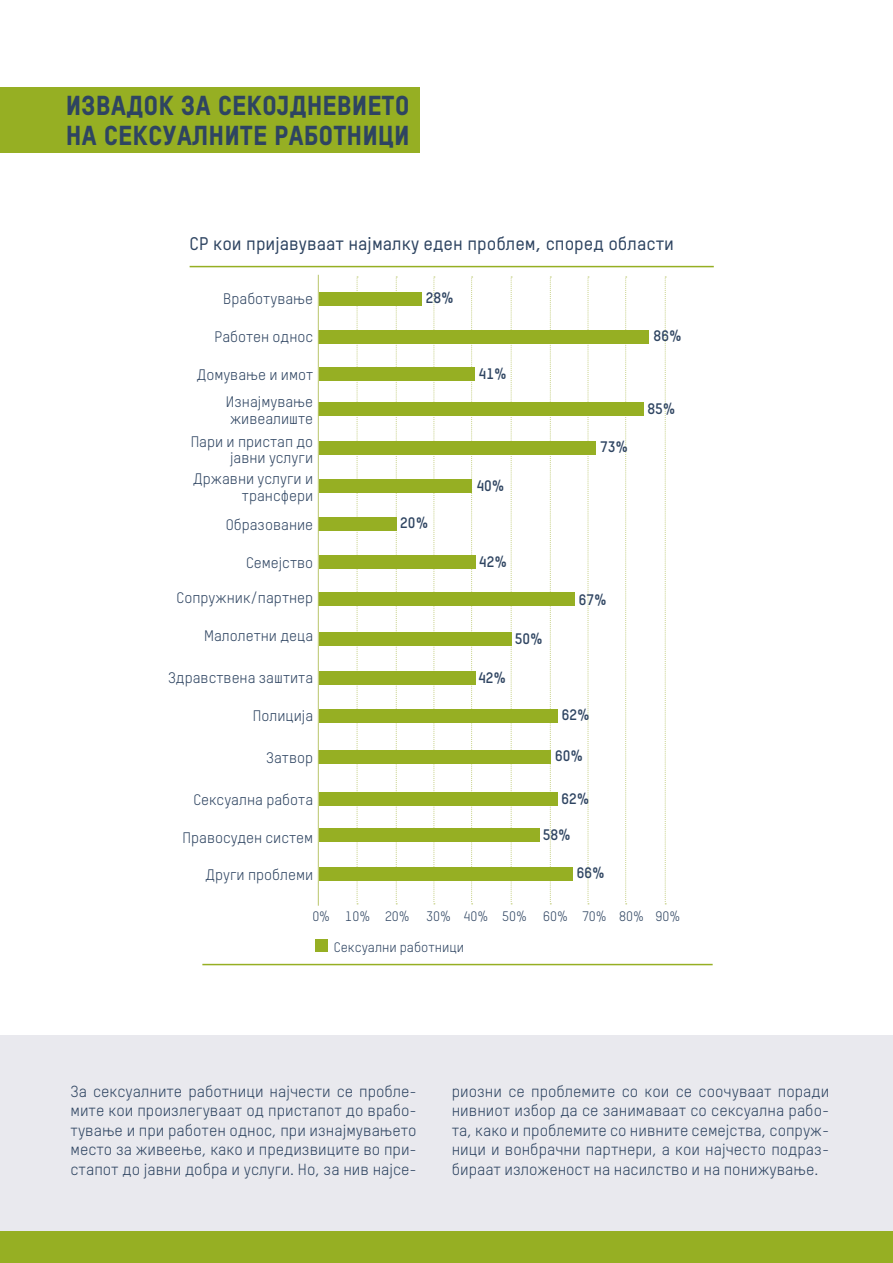
<style>
.page{position:relative;width:893px;height:1263px;background:#fff}
.page>*{position:absolute;margin:0;border:0;box-sizing:border-box;transform-origin:0 0}
.t1{font:27px/30px "Oxfam TSTARPRO Headline";color:#2e4461}
.t2{font:500 18px "Oxfam TSTARPRO";color:#2e4461}
.t3{font:15.75px/19.5px "Oxfam TSTARPRO";color:#2e4461;text-align:justify}
.t4{font:15px/27.2px "Oxfam TSTARPRO";color:#2e4461;text-align:right}
.t5{font:700 15px "Oxfam TSTARPRO";color:#2e4461}
.t6{font:13.5px "Oxfam TSTARPRO";color:#2e4461}
</style>
<div class="page">
<div style="left:0;top:1035px;width:893px;height:197px;background:#e9e9ee"></div>
<div style="left:0;top:87px;width:419px;height:36px;background:#96af23"></div>
<div style="left:0;top:117px;width:419px;height:36px;background:#96af23"></div>
<div style="left:0;top:1232px;width:893px;height:31px;background:#96af23"></div>
<hr style="left:202px;top:964px;width:511px;height:1px;background:#96af23">
<svg style="left:357px;top:277px;width:1px;height:627px"></svg>
<svg style="left:511px;top:277px;width:1px;height:627px"></svg>
<svg style="left:396px;top:277px;width:1px;height:627px"></svg>
<svg style="left:550px;top:277px;width:1px;height:627px"></svg>
<svg style="left:433px;top:277px;width:2px;height:627px"></svg>
<svg style="left:588px;top:277px;width:1px;height:627px"></svg>
<svg style="left:471px;top:277px;width:2px;height:627px"></svg>
<svg style="left:625px;top:277px;width:2px;height:627px"></svg>
<svg style="left:665px;top:277px;width:1px;height:627px"></svg>
<div style="left:315px;top:939px;width:13px;height:13px;background:#96af23"></div>
<div style="left:319px;top:292px;width:102px;height:14px;background:#96af23"></div>
<div style="left:319px;top:330px;width:330px;height:14px;background:#96af23"></div>
<div style="left:319px;top:367px;width:156px;height:13px;background:#96af23"></div>
<div style="left:319px;top:402px;width:325px;height:14px;background:#96af23"></div>
<div style="left:319px;top:441px;width:277px;height:14px;background:#96af23"></div>
<div style="left:319px;top:479px;width:152px;height:14px;background:#96af23"></div>
<div style="left:319px;top:517px;width:78px;height:14px;background:#96af23"></div>
<div style="left:319px;top:555px;width:157px;height:13px;background:#96af23"></div>
<div style="left:319px;top:593px;width:256px;height:13px;background:#96af23"></div>
<div style="left:319px;top:632px;width:193px;height:14px;background:#96af23"></div>
<div style="left:319px;top:671px;width:157px;height:14px;background:#96af23"></div>
<div style="left:319px;top:709px;width:238px;height:14px;background:#96af23"></div>
<div style="left:319px;top:750px;width:232px;height:14px;background:#96af23"></div>
<div style="left:319px;top:792px;width:238px;height:14px;background:#96af23"></div>
<div style="left:319px;top:828px;width:221px;height:14px;background:#96af23"></div>
<div style="left:319px;top:867px;width:253px;height:13px;background:#96af23"></div>
<hr style="left:190px;top:266px;width:524px;height:1px;background:#96af23">
<hr style="left:318px;top:275px;width:1px;height:631px;background:#b9c569">
<h1 class="t1" style="left:66px;top:89px;width:346px">Извадок за секојдневието на сексуалните работници</h1>
<p class="t2" style="left:190px;top:233px;width:486px">СР кои пријавуваат најмалку еден проблем, според области</p>
<p class="t4" style="left:223px;top:285px;width:92px">Вработување</p>
<p class="t4" style="left:214px;top:323px;width:100px">Работен однос</p>
<p class="t4" style="left:197px;top:361px;width:118px">Домување и имот<br>Изнајмување</p>
<p class="t4" style="left:191px;top:407px;width:124px;line-height:23.2px">живеалиште<br>Пари и пристап до</p>
<p class="t4" style="left:193px;top:448px;width:121px;line-height:20.7px">јавни услуги<br>Државни услуги и</p>
<p class="t4" style="left:226px;top:481px;width:89px;line-height:29.2px">трансфери<br>Образование</p>
<p class="t4" style="left:246px;top:549px;width:69px">Семејство</p>
<p class="t4" style="left:177px;top:584px;width:138px">Сопружник/партнер</p>
<p class="t4" style="left:204px;top:622px;width:111px">Малолетни деца</p>
<p class="t4" style="left:168px;top:664px;width:147px">Здравствена заштита</p>
<p class="t4" style="left:253px;top:702px;width:62px">Полиција</p>
<p class="t4" style="left:266px;top:744px;width:49px">Затвор</p>
<p class="t4" style="left:193px;top:786px;width:121px">Сексуална работа</p>
<p class="t4" style="left:183px;top:824px;width:132px">Правосуден систем</p>
<p class="t4" style="left:206px;top:861px;width:109px">Други проблеми</p>
<p class="t5" style="left:426px;top:289px;width:30px">28%</p>
<p class="t5" style="left:400px;top:514px;width:30px">20%</p>
<p class="t5" style="left:479px;top:364px;width:30px">41%</p>
<p class="t5" style="left:476px;top:477px;width:30px">40%</p>
<p class="t5" style="left:654px;top:327px;width:30px">86%</p>
<p class="t5" style="left:600px;top:438px;width:30px">73%</p>
<p class="t5" style="left:647px;top:399px;width:30px">85%</p>
<p class="t5" style="left:479px;top:552px;width:30px">42%</p>
<p class="t5" style="left:579px;top:590px;width:30px">67%</p>
<p class="t5" style="left:515px;top:629px;width:30px">50%</p>
<p class="t5" style="left:478px;top:668px;width:30px">42%</p>
<p class="t5" style="left:562px;top:706px;width:29px">62%</p>
<p class="t5" style="left:555px;top:747px;width:30px">60%</p>
<p class="t5" style="left:562px;top:790px;width:29px">62%</p>
<p class="t5" style="left:543px;top:826px;width:30px">58%</p>
<p class="t5" style="left:577px;top:864px;width:30px">66%</p>
<p class="t6" style="left:312px;top:908px;width:369px">0% 10% 20% 30% 40% 50% 60% 70% 80% 90%</p>
<p class="t6" style="left:334px;top:939px;width:132px">Сексуални работници</p>
<p class="t3" style="left:71px;top:1081px;width:348px">За сексуалните работници најчести се пробле&shy;мите кои произлегуваат од пристапот до врабо&shy;тување и при работен однос, при изнајмувањето место за живеење, како и предизвиците во при&shy;стапот до јавни добра и услуги. Но, за нив најсе-</p>
<p class="t3" style="left:452px;top:1081px;width:379px">риозни се проблемите со кои се соочуваат поради нивниот избор да се занимаваат со сексуална рабо&shy;та, како и проблемите со нивните семејства, сопруж&shy;ници и вонбрачни партнери, а кои најчесто подраз&shy;бираат изложеност на насилство и на понижување.</p>
</div>
